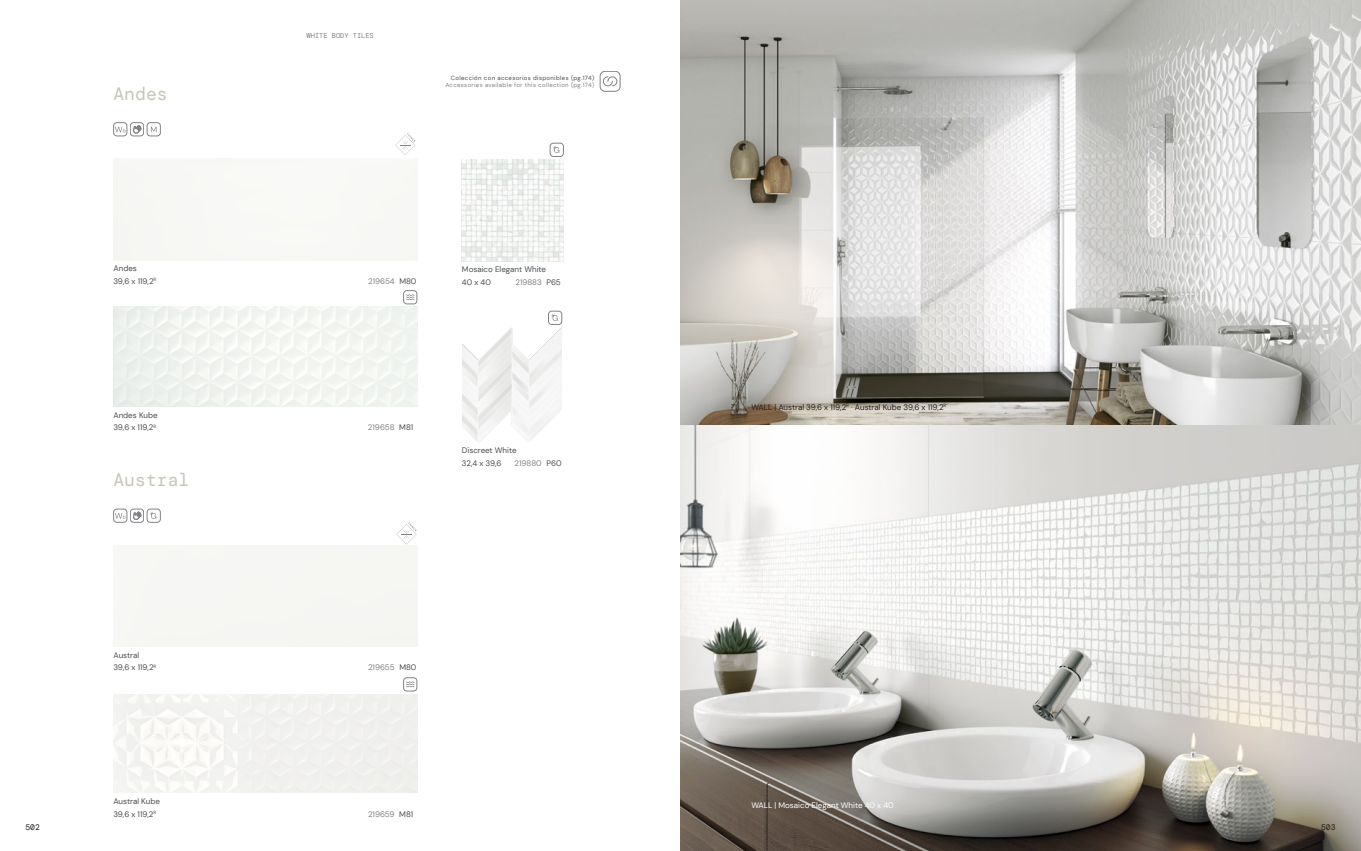
<style>
.page{position:relative;width:1361px;height:851px;background:#fff}
.page>*{position:absolute;margin:0;border:0;box-sizing:border-box;transform-origin:0 0}
.t1{font:18px "DM Mono";letter-spacing:.005em;color:#c8c4b7}
.t2{font:8px "DM Sans";color:#4b4c4d}
.t3{font:8px "DM Sans";color:#231f20}
.t4{font:8px "DM Sans";color:#808285}
.t5{font:8px "DM Sans";color:#fff}
.t6{font:8px "DM Mono";color:#231f20}
.t7{font:7px "DM Mono";color:#808285}
.t8{font:6px "DM Sans";letter-spacing:.06em;color:#808285}
.t9{font:6px "DM Sans";letter-spacing:.06em;color:#4b4c4d}
.s1{font-style:inherit}
</style>
<div class="page">
<img style="left:462px;top:159px;width:102px;height:102px">
<img style="left:462px;top:327px;width:100px;height:115px">
<img style="left:680px;top:0;width:681px;height:850px">
<svg style="left:602px;top:76px;width:16px;height:11px"></svg>
<div style="left:600px;top:71px;width:20px;height:21px;border:1px solid #808285;border-radius:5px"></div>
<div style="left:113px;top:122px;width:14px;height:14px;border:1px solid #808285;border-radius:3px"></div>
<svg style="left:115px;top:127px;width:10px;height:5px"></svg>
<svg style="left:133px;top:125px;width:8px;height:9px"></svg>
<div style="left:130px;top:122px;width:14px;height:14px;border:1px solid #808285;border-radius:3px"></div>
<div style="left:147px;top:122px;width:14px;height:14px;border:1px solid #808285;border-radius:3px"></div>
<svg style="left:151px;top:127px;width:5px;height:5px"></svg>
<div style="left:113px;top:508px;width:14px;height:14px;border:1px solid #808285;border-radius:3px"></div>
<svg style="left:115px;top:513px;width:10px;height:5px"></svg>
<svg style="left:133px;top:511px;width:8px;height:9px"></svg>
<div style="left:130px;top:508px;width:14px;height:14px;border:1px solid #808285;border-radius:3px"></div>
<div style="left:147px;top:508px;width:14px;height:14px;border:1px solid #808285;border-radius:3px"></div>
<svg style="left:149px;top:511px;width:7px;height:7px"></svg>
<div style="left:403px;top:677px;width:14px;height:14px;border:1px solid #808285;border-radius:3px"></div>
<svg style="left:406px;top:681px;width:8px;height:6px"></svg>
<svg style="left:396px;top:522px;width:21px;height:22px"></svg>
<div style="left:550px;top:143px;width:13px;height:14px;border:1px solid #808285;border-radius:3px"></div>
<svg style="left:552px;top:145px;width:7px;height:8px"></svg>
<div style="left:548px;top:311px;width:14px;height:13px;border:1px solid #808285;border-radius:3px"></div>
<svg style="left:551px;top:313px;width:7px;height:8px"></svg>
<svg style="left:395px;top:133px;width:21px;height:22px"></svg>
<div style="left:403px;top:290px;width:14px;height:14px;border:1px solid #808285;border-radius:3px"></div>
<svg style="left:406px;top:294px;width:8px;height:6px"></svg>
<p class="t6" style="left:26px;top:821px;width:16px">502</p>
<p class="t1" style="left:113px;top:82px;width:56px">Andes</p>
<p class="t7" style="left:307px;top:31px;width:69px">WHITE BODY TILES</p>
<p class="t9" style="left:451px;top:74px;width:145px">Colección con accesorios disponibles (pg.174)</p>
<p class="t8" style="left:445px;top:81px;width:150px">Accessories available for this collection (pg.174)</p>
<p class="t2" style="left:113px;top:263px;width:25px">Andes</p>
<p class="t2" style="left:113px;top:276px;width:44px">39,6 x 119,2<sup>R</sup></p>
<p class="t4" style="left:368px;top:276px;width:28px">219654</p>
<p class="t2" style="left:399px;top:276px;width:19px">M80</p>
<p class="t2" style="left:462px;top:264px;width:86px">Mosaico Elegant White</p>
<p class="t2" style="left:462px;top:277px;width:30px">40 x 40</p>
<p class="t4" style="left:515px;top:277px;width:28px">219883</p>
<p class="t2" style="left:546px;top:277px;width:16px">P65</p>
<p class="t2" style="left:113px;top:410px;width:46px">Andes Kube</p>
<p class="t2" style="left:113px;top:422px;width:44px">39,6 x 119,2<sup>R</sup></p>
<p class="t4" style="left:368px;top:422px;width:28px">219658</p>
<p class="t2" style="left:399px;top:422px;width:15px">M81</p>
<p class="t1" style="left:113px;top:468px;width:78px">Austral</p>
<p class="t2" style="left:462px;top:445px;width:56px">Discreet White</p>
<p class="t2" style="left:462px;top:458px;width:41px">32,4 x 39,6</p>
<p class="t4" style="left:514px;top:458px;width:29px">219880</p>
<p class="t2" style="left:546px;top:458px;width:17px">P60</p>
<p class="t2" style="left:113px;top:649px;width:27px">Austral</p>
<p class="t2" style="left:113px;top:662px;width:44px">39,6 x 119,2<sup>R</sup></p>
<p class="t4" style="left:368px;top:662px;width:28px">219655</p>
<p class="t2" style="left:399px;top:662px;width:19px">M80</p>
<p class="t2" style="left:113px;top:796px;width:48px">Austral Kube</p>
<p class="t2" style="left:113px;top:808px;width:44px">39,6 x 119,2<sup>R</sup></p>
<p class="t4" style="left:368px;top:808px;width:28px">219659</p>
<p class="t2" style="left:399px;top:808px;width:15px">M81</p>
<p class="t3" style="left:751px;top:402px;width:196px">WALL | Austral <span class="s1">39,6</span> x <span class="s1">119,2</span><sup>R</sup> · Austral Kube <span class="s1">39,6</span> x <span class="s1">119,2</span><sup>R</sup></p>
<p class="t5" style="left:751px;top:800px;width:144px">WALL | Mosaico Elegant White 40 x 40</p>
<p class="t6" style="left:1321px;top:821px;width:16px">503</p>
</div>
